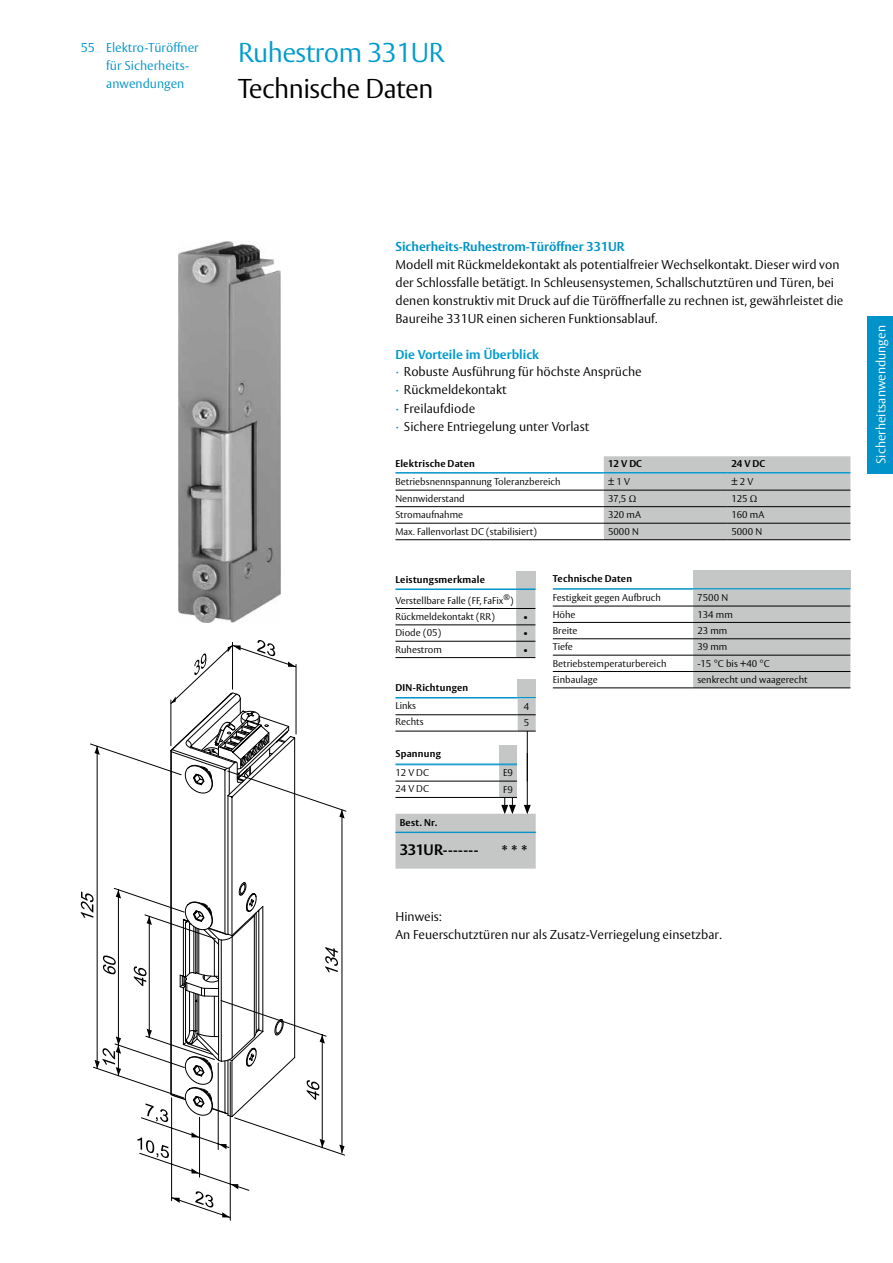
<style>
.page{position:relative;width:893px;height:1263px;background:#fff}
.page>*{position:absolute;margin:0;border:0;box-sizing:border-box;transform-origin:0 0}
.t1{font:300 27px "ASSA Vesta";letter-spacing:-.02em;color:#000}
.t2{font:300 27px "ASSA Vesta";letter-spacing:-.02em;color:#009ccd}
.t3{font:700 15px "ASSA Vesta";letter-spacing:-.03em;color:#000}
.t4{font:300 12.75px/18px "ASSA Vesta";color:#000}
.t5{font:300 12.75px/18px "ASSA Vesta";color:#0093c9}
.t6{font:700 12.75px "ASSA Vesta";color:#0093c9}
.t7{font:300 12.75px "ASSA Vesta";color:#fff}
.t8{font:300 9.75px/21px "ASSA Vesta";color:#000}
.t9{font:700 9.75px "ASSA Vesta";letter-spacing:.02em;color:#000}
.s1{font-weight:700;color:#009ccd}
.s2{color:#0093c9}
.s3{font-weight:700}
</style>
<div class="page">
<div style="left:867px;top:316px;width:26px;height:158px;background:#0093c9"></div>
<hr style="left:527px;top:720px;width:1px;height:61px;background:#000">
<div style="left:516px;top:571px;width:19px;height:18px;background:#c5c6c6"></div>
<hr style="left:395px;top:588px;width:121px;height:2px;background:#0093c9">
<hr style="left:395px;top:608px;width:121px;height:1px;background:#000">
<hr style="left:395px;top:624px;width:121px;height:1px;background:#000">
<hr style="left:395px;top:641px;width:121px;height:1px;background:#000">
<hr style="left:395px;top:657px;width:121px;height:1px;background:#000">
<svg style="left:516px;top:588px;width:19px;height:70px"></svg>
<div style="left:518px;top:679px;width:18px;height:19px;background:#c5c6c6"></div>
<hr style="left:395px;top:697px;width:123px;height:1px;background:#0093c9">
<hr style="left:395px;top:714px;width:123px;height:1px;background:#000">
<hr style="left:395px;top:731px;width:123px;height:1px;background:#000">
<svg style="left:518px;top:697px;width:18px;height:35px"></svg>
<div style="left:499px;top:746px;width:18px;height:18px;background:#c5c6c6"></div>
<svg style="left:395px;top:764px;width:141px;height:105px"></svg>
<hr style="left:395px;top:832px;width:102px;height:1px;background:#0093c9">
<hr style="left:497px;top:832px;width:39px;height:1px;background:#0093c9">
<div style="left:693px;top:570px;width:157px;height:19px;background:#c5c6c6"></div>
<hr style="left:553px;top:588px;width:140px;height:2px;background:#0093c9">
<hr style="left:693px;top:588px;width:157px;height:2px;background:#0093c9">
<div style="left:693px;top:590px;width:157px;height:97px;background:#c5c6c6"></div>
<hr style="left:553px;top:606px;width:140px;height:1px;background:#000">
<hr style="left:553px;top:622px;width:140px;height:1px;background:#000">
<hr style="left:553px;top:638px;width:140px;height:1px;background:#000">
<hr style="left:553px;top:655px;width:140px;height:1px;background:#000">
<hr style="left:553px;top:671px;width:140px;height:1px;background:#000">
<hr style="left:553px;top:687px;width:140px;height:1px;background:#000">
<hr style="left:693px;top:606px;width:157px;height:1px;background:#000">
<hr style="left:693px;top:622px;width:157px;height:1px;background:#000">
<hr style="left:693px;top:638px;width:157px;height:1px;background:#000">
<hr style="left:693px;top:655px;width:157px;height:1px;background:#000">
<hr style="left:693px;top:671px;width:157px;height:1px;background:#000">
<hr style="left:693px;top:687px;width:157px;height:1px;background:#000">
<img style="left:178px;top:242px;width:103px;height:381px">
<hr style="left:230px;top:1062px;width:1px;height:158px;background:#000">
<svg style="left:81px;top:640px;width:264px;height:578px"></svg>
<hr style="left:395px;top:490px;width:209px;height:1px;background:#000">
<hr style="left:395px;top:506px;width:209px;height:1px;background:#000">
<hr style="left:395px;top:523px;width:209px;height:1px;background:#000">
<hr style="left:395px;top:539px;width:209px;height:1px;background:#000">
<svg style="left:604px;top:456px;width:246px;height:84px;background:#bcbdbd"></svg>
<hr style="left:395px;top:472px;width:209px;height:2px;background:#0093c9">
<hr style="left:604px;top:472px;width:123px;height:2px;background:#0093c9">
<hr style="left:727px;top:472px;width:123px;height:2px;background:#0093c9">
<p class="t5" style="left:106px;top:39px;width:94px;text-indent:-26px">55 Elektro-Türöffner für Sicherheits&shy;anwendungen</p>
<h1 class="t2" style="left:238px;top:36px;width:208px">Ruhestrom 331UR</h1>
<h1 class="t1" style="left:238px;top:72px;width:197px">Technische Daten</h1>
<p class="t6" style="left:395px;top:238px;width:231px">Sicherheits-Ruhestrom-Türöffner 331UR</p>
<p class="t4" style="left:395px;top:256px;width:449px">Modell mit Rückmeldekontakt als potentialfreier Wechselkontakt. Dieser wird von der Schlossfalle betätigt. In Schleusensystemen, Schallschutztüren und Türen, bei denen konstruktiv mit Druck auf die Türöffnerfalle zu rechnen ist, gewährleistet die Baureihe 331UR einen sicheren Funktionsablauf.</p>
<p class="t4" style="left:395px;top:346px;width:248px"><span class="s1">Die Vorteile im Überblick<br></span><span class="s2">∙</span> Robuste Ausführung für höchste Ansprüche <span class="s2">∙</span> Rückmeldekontakt<br><span class="s2">∙</span> Freilaufdiode<br><span class="s2">∙</span> Sichere Entriegelung unter Vorlast</p>
<p class="t9" style="left:395px;top:458px;width:81px">Elektrische Daten</p>
<p class="t9" style="left:608px;top:458px;width:35px">12 V DC</p>
<p class="t9" style="left:731px;top:458px;width:35px">24 V DC</p>
<p class="t8" style="left:395px;top:472px;width:167px">Betriebsnennspannung Toleranzbereich</p>
<p class="t8" style="left:608px;top:472px;width:24px">± 1 V</p>
<p class="t8" style="left:731px;top:472px;width:24px">± 2 V</p>
<p class="t8" style="left:395px;top:488px;width:71px">Nennwiderstand</p>
<p class="t8" style="left:608px;top:488px;width:30px">37,5 Ω</p>
<p class="t8" style="left:731px;top:488px;width:28px">125 Ω</p>
<p class="t8" style="left:395px;top:505px;width:69px">Stromaufnahme</p>
<p class="t8" style="left:608px;top:505px;width:34px">320 mA</p>
<p class="t8" style="left:731px;top:505px;width:34px">160 mA</p>
<p class="t8" style="left:395px;top:521px;width:143px">Max. Fallenvorlast DC (stabilisiert)</p>
<p class="t8" style="left:608px;top:521px;width:32px">5000 N</p>
<p class="t8" style="left:731px;top:521px;width:32px">5000 N</p>
<p class="t8" style="left:395px;top:569px;width:120px"><span class="s3">Leistungsmerkmale<br></span>Verstellbare Falle (FF, FaFix<sup>®</sup>)</p>
<p class="t8" style="left:395px;top:606px;width:101px">Rückmeldekontakt (RR)</p>
<p class="t8" style="left:523px;top:606px;width:7px">•</p>
<p class="t8" style="left:395px;top:623px;width:47px">Diode (05)</p>
<p class="t8" style="left:523px;top:623px;width:7px">•</p>
<p class="t8" style="left:395px;top:639px;width:48px">Ruhestrom</p>
<p class="t8" style="left:523px;top:639px;width:7px">•</p>
<p class="t9" style="left:395px;top:682px;width:74px">DIN-Richtungen</p>
<p class="t8" style="left:395px;top:696px;width:22px">Links</p>
<p class="t8" style="left:524px;top:696px;width:7px">4</p>
<p class="t8" style="left:395px;top:712px;width:30px">Rechts</p>
<p class="t8" style="left:524px;top:713px;width:7px">5</p>
<p class="t9" style="left:395px;top:748px;width:47px">Spannung</p>
<p class="t8" style="left:395px;top:762px;width:35px">12 V DC</p>
<p class="t8" style="left:503px;top:763px;width:11px">E9</p>
<p class="t8" style="left:395px;top:778px;width:35px">24 V DC</p>
<p class="t8" style="left:503px;top:779px;width:11px">F9</p>
<p class="t9" style="left:400px;top:817px;width:39px">Best. Nr.</p>
<p class="t3" style="left:400px;top:841px;width:80px">331UR-------</p>
<p class="t3" style="left:501px;top:841px;width:28px">* * *</p>
<p class="t9" style="left:553px;top:573px;width:81px">Technische Daten</p>
<p class="t8" style="left:553px;top:588px;width:110px">Festigkeit gegen Aufbruch</p>
<p class="t8" style="left:697px;top:588px;width:32px">7500 N</p>
<p class="t8" style="left:553px;top:604px;width:24px">Höhe</p>
<p class="t8" style="left:697px;top:604px;width:37px">134 mm</p>
<p class="t8" style="left:553px;top:620px;width:26px">Breite</p>
<p class="t8" style="left:697px;top:620px;width:32px">23 mm</p>
<p class="t8" style="left:553px;top:637px;width:22px">Tiefe</p>
<p class="t8" style="left:697px;top:637px;width:32px">39 mm</p>
<p class="t8" style="left:553px;top:653px;width:115px">Betriebstemperaturbereich</p>
<p class="t8" style="left:697px;top:653px;width:74px">-15 °C bis +40 °C</p>
<p class="t8" style="left:553px;top:670px;width:47px">Einbaulage</p>
<p class="t8" style="left:697px;top:670px;width:112px">senkrecht und waagerecht</p>
<p class="t4" style="left:395px;top:908px;width:328px">Hinweis:<br>An Feuerschutztüren nur als Zusatz-Verriegelung einsetzbar.</p>
<p class="t7" style="left:873px;top:464px;width:140px;rotate:-90deg">Sicherheitsanwendungen</p>
</div>
